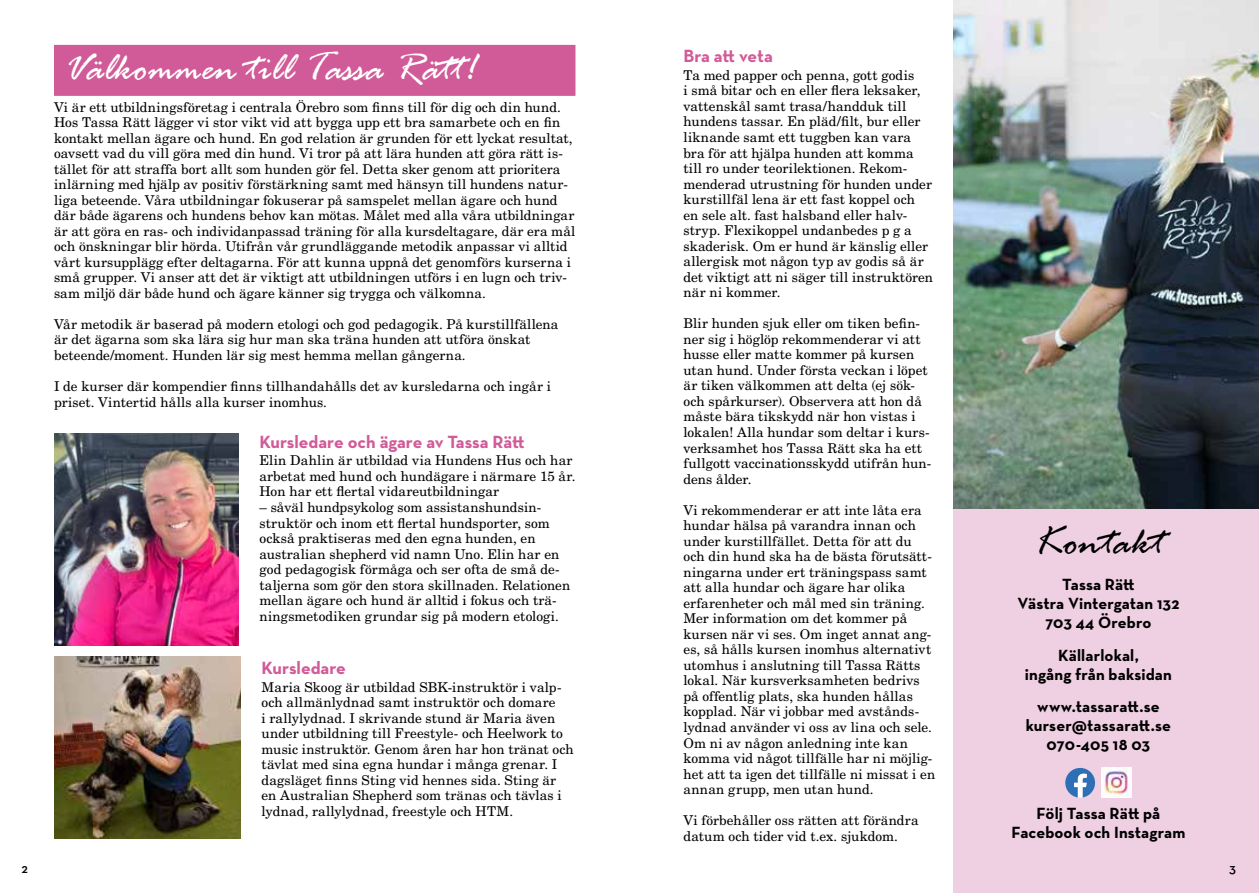
<style>
.page{position:relative;width:1259px;height:893px;background:#fff}
.page>*{position:absolute;margin:0;border:0;box-sizing:border-box;transform-origin:0 0}
.t1{font:italic 42px "Rage";color:#fff}
.t2{font:italic 42px "Rage";letter-spacing:.03em;color:#000}
.t3{font:700 18px "Neutraface Text";color:#d15b98}
.t4{font:700 16.5px/19px "Neutraface Text";letter-spacing:.005em;color:#000;text-align:center}
.t5{font:13.5px/15.5px "New Century Schlbk LT Std";letter-spacing:.01em;color:#000}
.t6{font:600 13.5px "Neutraface Text";color:#000}
</style>
<div class="page">
<div style="left:54px;top:45px;width:521px;height:51px;background:#d15b98"></div>
<div style="left:953px;top:507px;width:306px;height:386px;background:#efd0e3"></div>
<img style="left:953px;top:0;width:306px;height:508px">
<img style="left:54px;top:434px;width:184px;height:212px">
<svg style="left:1065px;top:768px;width:30px;height:30px"></svg>
<img style="left:1101px;top:768px;width:30px;height:30px">
<img style="left:54px;top:656px;width:186px;height:183px">
<h1 class="t1" style="left:63px;top:45px;width:415px">Välkommen till Tassa Rätt!</h1>
<p class="t5" style="left:54px;top:99px;width:523px">Vi är ett utbildningsföretag i centrala Örebro som finns till för dig och din hund.<br>Hos Tassa Rätt lägger vi stor vikt vid att bygga upp ett bra samarbete och en fin kontakt mellan ägare och hund. En god relation är grunden för ett lyckat resultat, oavsett vad du vill göra med din hund. Vi tror på att lära hunden att göra rätt is&shy;tället för att straffa bort allt som hunden gör fel. Detta sker genom att prioritera inlärning med hjälp av positiv förstärkning samt med hänsyn till hundens natur&shy;liga beteende. Våra utbildningar fokuserar på samspelet mellan ägare och hund där både ägarens och hundens behov kan mötas. Målet med alla våra utbildningar är att göra en ras- och individanpassad träning för alla kursdeltagare, där era mål och önskningar blir hörda. Utifrån vår grundläggande metodik anpassar vi alltid vårt kursupplägg efter deltagarna. För att kunna uppnå det genomförs kurserna i små grupper. Vi anser att det är viktigt att utbildningen utförs i en lugn och triv&shy;sam miljö där både hund och ägare känner sig trygga och välkomna.</p>
<p class="t5" style="left:54px;top:316px;width:506px">Vår metodik är baserad på modern etologi och god pedagogik. På kurstillfällena är det ägarna som ska lära sig hur man ska träna hunden att utföra önskat beteende/moment. Hunden lär sig mest hemma mellan gångerna.</p>
<p class="t5" style="left:54px;top:378px;width:498px">I de kurser där kompendier finns tillhandahålls det av kursledarna och ingår i priset. Vintertid hålls alla kurser inomhus.</p>
<h2 class="t3" style="left:259px;top:430px;width:267px">Kursledare och ägare av Tassa Rätt</h2>
<p class="t5" style="left:259px;top:453px;width:317px">Elin Dahlin är utbildad via Hundens Hus och har arbetat med hund och hundägare i närmare 15 år.<br>Hon har ett flertal vidareutbildningar</p>
<p class="t5" style="left:259px;top:499px;width:312px">– såväl hundpsykolog som assistanshundsin&shy;struktör och inom ett flertal hundsporter, som också praktiseras med den egna hunden, en australian shepherd vid namn Uno. Elin har en god pedagogisk förmåga och ser ofta de små de&shy;taljerna som gör den stora skillnaden. Relationen mellan ägare och hund är alltid i fokus och trä&shy;ningsmetodiken grundar sig på modern etologi.</p>
<h2 class="t3" style="left:261px;top:656px;width:86px">Kursledare</h2>
<p class="t5" style="left:261px;top:679px;width:314px">Maria Skoog är utbildad SBK-instruktör i valp&shy;och allmänlydnad samt instruktör och domare<br>i rallylydnad. I skrivande stund är Maria även under utbildning till Freestyle- och Heelwork to music instruktör. Genom åren har hon tränat och tävlat med sina egna hundar i många grenar. I dagsläget finns Sting vid hennes sida. Sting är en Australian Shepherd som tränas och tävlas i lydnad, rallylydnad, freestyle och HTM.</p>
<h2 class="t3" style="left:683px;top:45px;width:91px">Bra att veta</h2>
<p class="t5" style="left:683px;top:67px;width:251px">Ta med papper och penna, gott godis<br>i små bitar och en eller flera leksaker, vattenskål samt trasa/handduk till hundens tassar. En pläd/filt, bur eller liknande samt ett tuggben kan vara bra för att hjälpa hunden att komma till ro under teorilektionen. Rekom&shy;menderad utrustning för hunden under kurstillfäl lena är ett fast koppel och en sele alt. fast halsband eller halv&shy;stryp. Flexikoppel undanbedes p g a skaderisk. Om er hund är känslig eller allergisk mot någon typ av godis så är det viktigt att ni säger till instruktören när ni kommer.</p>
<p class="t5" style="left:683px;top:316px;width:249px">Blir hunden sjuk eller om tiken befin&shy;ner sig i höglöp rekommenderar vi att husse eller matte kommer på kursen utan hund. Under första veckan i löpet är tiken välkommen att delta (ej sök&shy;och spårkurser). Observera att hon då måste bära tikskydd när hon vistas i lokalen! Alla hundar som deltar i kurs&shy;verksamhet hos Tassa Rätt ska ha ett fullgott vaccinationsskydd utifrån hun&shy;dens ålder.</p>
<p class="t5" style="left:683px;top:502px;width:253px">Vi rekommenderar er att inte låta era hundar hälsa på varandra innan och under kurstillfället. Detta för att du och din hund ska ha de bästa förutsätt&shy;ningarna under ert träningspass samt att alla hundar och ägare har olika erfarenheter och mål med sin träning.<br>Mer information om det kommer på kursen när vi ses. Om inget annat ang&shy;es, så hålls kursen inomhus alternativt utomhus i anslutning till Tassa Rätts lokal. När kursverksamheten bedrivs på offentlig plats, ska hunden hållas kopplad. När vi jobbar med avstånds&shy;lydnad använder vi oss av lina och sele.<br>Om ni av någon anledning inte kan komma vid något tillfälle har ni möjlig&shy;het att ta igen det tillfälle ni missat i en annan grupp, men utan hund.</p>
<p class="t5" style="left:683px;top:812px;width:236px">Vi förbehåller oss rätten att förändra datum och tider vid t.ex. sjukdom.</p>
<h1 class="t2" style="left:1033px;top:520px;width:132px">Kontakt</h1>
<p class="t4" style="left:1017px;top:575px;width:164px">Tassa Rätt<br>Västra Vintergatan 132<br>703 44 Örebro</p>
<p class="t4" style="left:1024px;top:645px;width:149px">Källarlokal,<br>ingång från baksidan</p>
<p class="t4" style="left:1025px;top:697px;width:147px">www.tassaratt.se kurser@tassaratt.se<br>070-405 18 03</p>
<p class="t4" style="left:1011px;top:804px;width:176px">Följ Tassa Rätt på<br>Facebook och Instagram</p>
<p class="t6" style="left:21px;top:860px;width:8px">2</p>
<p class="t6" style="left:1229px;top:860px;width:8px">3</p>
</div>
